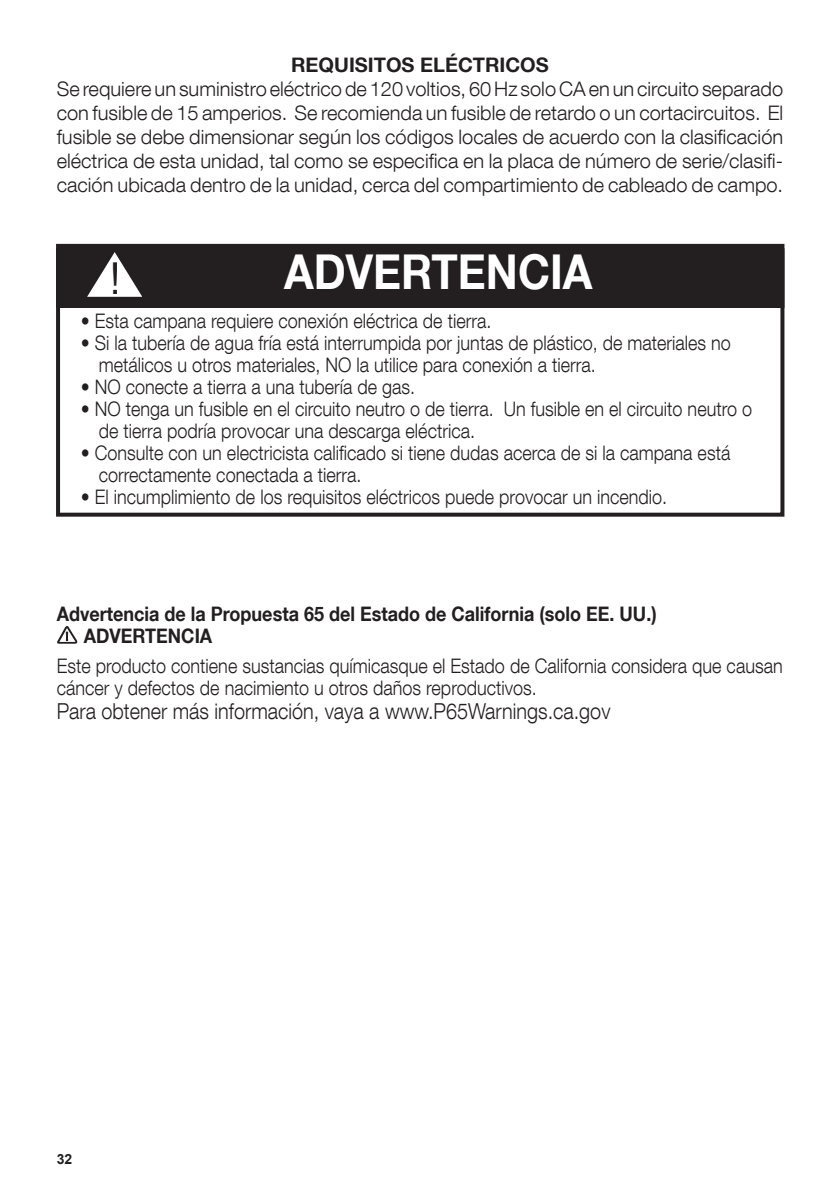
<style>
.page{position:relative;width:840px;height:1191px;background:#fff}
.page>*{position:absolute;margin:0;border:0;box-sizing:border-box;transform-origin:0 0}
.Warning_Box{font:700 48px "Helvetica Neue LT Com";color:#fff;scale:.9 1}
.t1{font:44px "Arial Narrow";color:#231f20;scale:1.06 1}
.Warning_Box-2{font:300 22px "Helvetica Neue LT Com";color:#231f20;scale:.9 1}
.Warning_Box-3{font:300 20px/22px "Helvetica Neue LT Com";color:#231f20;scale:.9 1}
.Body_text{font:300 20px/24px "Helvetica Neue LT Com";color:#231f20;text-align:justify}
.Warning_Box-4{font:700 20px "Helvetica Neue LT Com";color:#231f20;scale:.9 1}
.Headline{font:700 20px "Helvetica Neue LT Com";color:#231f20}
.t2{font:700 14px "Arial";color:#231f20}
</style>
<div class="page">
<div style="left:56px;top:248px;width:728px;height:268px;border:4px solid #231f20"></div>
<div style="left:57px;top:245px;width:726px;height:62px;background:#231f20"></div>
<div style="left:56px;top:244px;width:728px;height:64px;border:2px solid #231f20"></div>
<svg style="left:87px;top:252px;width:55px;height:45px"></svg>
<svg style="left:57px;top:626px;width:21px;height:18px"></svg>
<p class="Headline" style="left:291px;top:52px;width:259px">REQUISITOS ELÉCTRICOS</p>
<p class="Body_text" style="left:57px;top:76px;width:727px">Se requiere un suministro eléctrico de 120 voltios, 60 Hz solo CA en un circuito separado con fusible de 15 amperios. Se recomienda un fusible de retardo o un cortacircuitos. El fusible se debe dimensionar según los códigos locales de acuerdo con la clasificación eléctrica de esta unidad, tal como se especifica en la placa de número de serie/clasifi&shy;cación ubicada dentro de la unidad, cerca del compartimiento de cableado de campo.</p>
<h2 class="t1" style="left:109px;top:246px;width:12px">!</h2>
<p class="Warning_Box" style="left:284px;top:242px;width:344px">ADVERTENCIA</p>
<p class="Warning_Box-3" style="left:81px;top:310px;width:457px">• Esta campana requiere conexión eléctrica de tierra.</p>
<p class="Warning_Box-3" style="left:99px;top:332px;width:703px;text-indent:-18px">• Si la tubería de agua fría está interrumpida por juntas de plástico, de materiales no metálicos u otros materiales, NO la utilice para conexión a tierra.</p>
<p class="Warning_Box-3" style="left:81px;top:376px;width:373px">• NO conecte a tierra a una tubería de gas.</p>
<p class="Warning_Box-3" style="left:99px;top:398px;width:727px;text-indent:-18px">• NO tenga un fusible en el circuito neutro o de tierra. Un fusible en el circuito neutro o de tierra podría provocar una descarga eléctrica.</p>
<p class="Warning_Box-3" style="left:99px;top:442px;width:702px;text-indent:-18px">• Consulte con un electricista calificado si tiene dudas acerca de si la campana está correctamente conectada a tierra.</p>
<p class="Warning_Box-3" style="left:81px;top:486px;width:652px">• El incumplimiento de los requisitos eléctricos puede provocar un incendio.</p>
<p class="Warning_Box-4" style="left:57px;top:601px;width:667px">Advertencia de la Propuesta 65 del Estado de California (solo EE. UU.)</p>
<p class="Warning_Box-4" style="left:84px;top:623px;width:144px">ADVERTENCIA</p>
<p class="Warning_Box-3" style="left:57px;top:654px;width:807px">Este producto contiene sustancias químicasque el Estado de California considera que causan cáncer y defectos de nacimiento u otros daños reproductivos.</p>
<p class="Warning_Box-2" style="left:57px;top:697px;width:616px">Para obtener más información, vaya a www.P65Warnings.ca.gov</p>
<p class="t2" style="left:57px;top:1150px;width:17px">32</p>
</div>
